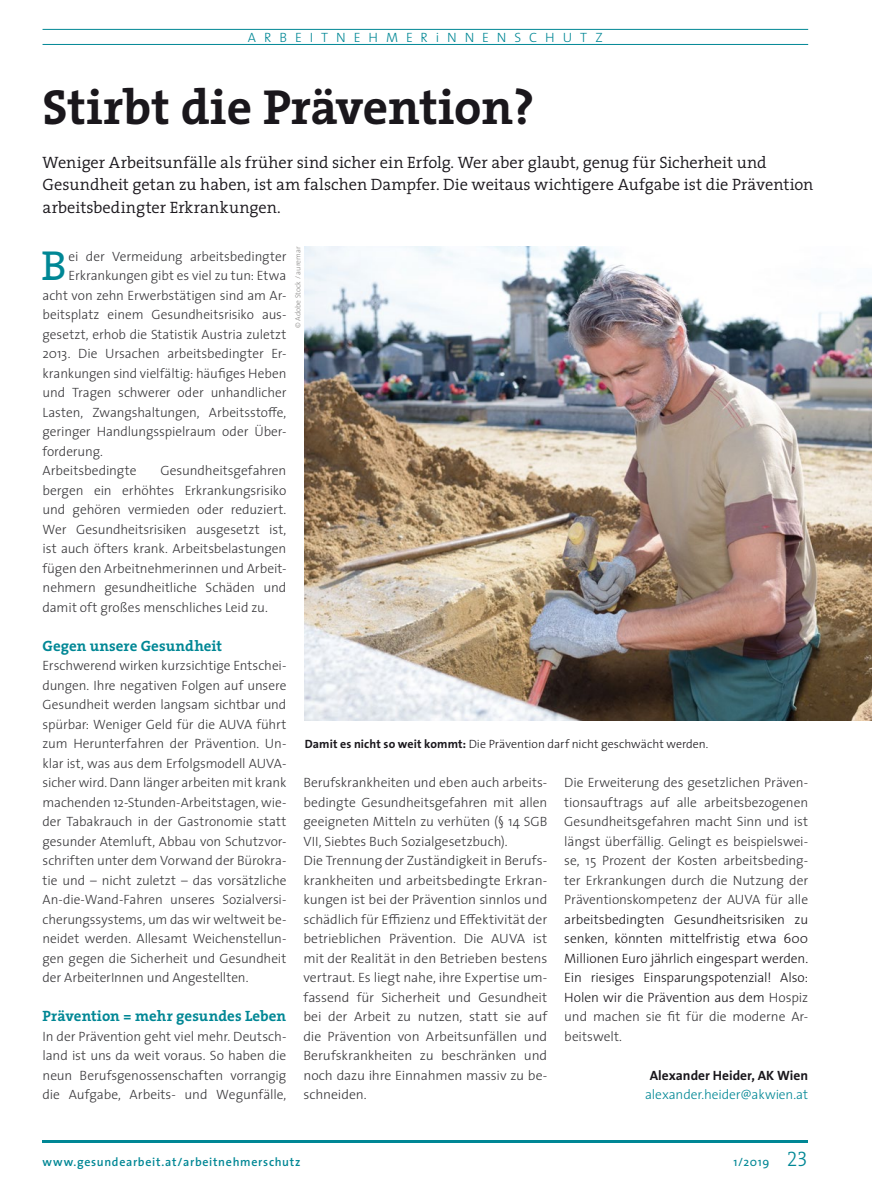
<style>
.page{position:relative;width:872px;height:1191px;background:#fff}
.page>*{position:absolute;margin:0;border:0;box-sizing:border-box;transform-origin:0 0}
.t1{font:700 49.5px "The Serif";color:#1a171c}
.t2{font:42.45px "The Serif";color:#008795}
.t3{font:300 16.5px/22.5px "The Serif";color:#1a171c}
.t4{font:700 15px "The Serif";color:#008795}
.t5{font:300 13.5px/19.5px "The Sans";letter-spacing:-.005em;color:#38373a;text-align:justify}
.t6{font:300 13.5px/19.5px "The Sans";letter-spacing:-.005em;color:#1a171c;text-align:justify}
.t7{font:300 13.5px "The Sans";letter-spacing:-.005em;color:#008795}
.t8{font:300 13.5px "The Sans";letter-spacing:.59em;color:#008795}
.t9{font:700 13.5px "The Sans";color:#1a171c}
.t10{font:300 12px "The Sans";color:#1a171c}
.t11{font:600 12px "The Sans";letter-spacing:.06em;color:#008795}
.t12{font:12px "The Sans";color:#008795}
.t13{font:300 7.5px "The Sans";color:#888785}
.s1{font-weight:700}
.s2{color:#38373a}
.s3{font-family:"The Serif Light Caps";font-size:21px}
</style>
<div class="page">
<hr style="left:43px;top:1140px;width:765px;height:2px;background:#008795">
<hr style="left:43px;top:29px;width:765px;height:1px;background:#008795">
<hr style="left:43px;top:44px;width:765px;height:1px;background:#008795">
<img style="left:305px;top:247px;width:567px;height:474px">
<p class="t8" style="left:248px;top:26px;width:356px">ARBEITNEHMERiNNENSCHUTZ</p>
<h1 class="t1" style="left:43px;top:66px;width:493px">Stirbt die Prävention?</h1>
<p class="t3" style="left:43px;top:150px;width:772px">Weniger Arbeitsunfälle als früher sind sicher ein Erfolg. Wer aber glaubt, genug für Sicherheit und<br>Gesundheit getan zu haben, ist am falschen Dampfer. Die weitaus wichtigere Aufgabe ist die Prävention arbeitsbedingter Erkrankungen.</p>
<h2 class="t2" style="left:41px;top:230px;width:27px">B</h2>
<p class="t5" style="left:69px;top:246px;width:219px">ei der Vermeidung arbeitsbedingter</p>
<p class="t5" style="left:69px;top:265px;width:219px">Erkrankungen gibt es viel zu tun: Etwa</p>
<p class="t5" style="left:43px;top:285px;width:245px">acht von zehn Erwerbstätigen sind am Ar-</p>
<p class="t5" style="left:43px;top:304px;width:245px">beitsplatz einem Gesundheitsrisiko aus-</p>
<p class="t5" style="left:43px;top:324px;width:245px">gesetzt, erhob die Statistik Austria zuletzt</p>
<p class="t5" style="left:43px;top:343px;width:245px">2013. Die Ursachen arbeitsbedingter Er-</p>
<p class="t5" style="left:43px;top:363px;width:245px">krankungen sind vielfältig: häufiges Heben</p>
<p class="t5" style="left:43px;top:382px;width:245px">und Tragen schwerer oder unhandlicher</p>
<p class="t5" style="left:43px;top:402px;width:245px">Lasten, Zwangshaltungen, Arbeitsstoffe,</p>
<p class="t5" style="left:43px;top:421px;width:245px">geringer Handlungsspielraum oder Über-</p>
<p class="t5" style="left:43px;top:441px;width:62px">forderung.</p>
<p class="t5" style="left:43px;top:460px;width:96px">Arbeitsbedingte</p>
<p class="t5" style="left:43px;top:460px;width:245px;text-indent:118px">Gesundheitsgefahren bergen ein erhöhtes Erkrankungsrisiko und gehören vermieden oder reduziert.<br>Wer Gesundheitsrisiken ausgesetzt ist, ist auch öfters krank. Arbeitsbelastungen fügen den Arbeitnehmerinnen und Arbeit&shy;nehmern gesundheitliche Schäden und damit oft großes menschliches Leid zu.</p>
<p class="t4" style="left:43px;top:633px;width:181px">Gegen unsere Gesundheit</p>
<p class="t5" style="left:43px;top:655px;width:245px">Erschwerend wirken kurzsichtige Entschei&shy;dungen. Ihre negativen Folgen auf unsere Gesundheit werden langsam sichtbar und spürbar: Weniger Geld für die AUVA führt zum Herunterfahren der Prävention. Un&shy;klar ist, was aus dem Erfolgsmodell AUVA&shy;sicher wird. Dann länger arbeiten mit krank machenden 12-Stunden-Arbeitstagen, wie&shy;der Tabakrauch in der Gastronomie statt gesunder Atemluft, Abbau von Schutzvor&shy;schriften unter dem Vorwand der Bürokra&shy;tie und – nicht zuletzt – das vorsätzliche An-die-Wand-Fahren unseres Sozialversi&shy;cherungssystems, um das wir weltweit be&shy;neidet werden. Allesamt Weichenstellun&shy;gen gegen die Sicherheit und Gesundheit der ArbeiterInnen und Angestellten.</p>
<p class="t4" style="left:43px;top:1003px;width:245px">Prävention = mehr gesundes Leben</p>
<p class="t5" style="left:43px;top:1026px;width:245px">In der Prävention geht viel mehr. Deutsch&shy;land ist uns da weit voraus. So haben die neun Berufsgenossenschaften vorrangig die Aufgabe, Arbeits- und Wegunfälle,</p>
<p class="t13" style="left:292px;top:328px;width:83px;rotate:-90deg">© Adobe Stock / auremar</p>
<p class="t10" style="left:305px;top:734px;width:405px"><span class="s1">Damit es nicht so weit kommt:</span> Die Prävention darf nicht geschwächt werden.</p>
<p class="t5" style="left:303px;top:772px;width:245px;text-align:left">Berufskrankheiten und eben auch arbeits&shy;bedingte Gesundheitsgefahren mit allen geeigneten Mitteln zu verhüten (§ 14 SGB VII, Siebtes Buch Sozialgesetzbuch).<br>Die Trennung der Zuständigkeit in Berufs&shy;krankheiten und arbeitsbedingte Erkran&shy;kungen ist bei der Prävention sinnlos und schädlich für Effizienz und Effektivität der betrieblichen Prävention. Die AUVA ist mit der Realität in den Betrieben bestens vertraut. Es liegt nahe, ihre Expertise um&shy;fassend für Sicherheit und Gesundheit bei der Arbeit zu nutzen, statt sie auf die Prävention von Arbeitsunfällen und Berufskrankheiten zu beschränken und noch dazu ihre Einnahmen massiv zu be&shy;schneiden.</p>
<p class="t5" style="left:564px;top:772px;width:245px">Die Erweiterung des gesetzlichen Präven&shy;tionsauftrags auf alle arbeitsbezogenen Gesundheitsgefahren macht Sinn und ist längst überfällig. Gelingt es beispielswei&shy;se, 15 Prozent der Kosten arbeitsbeding&shy;ter Erkrankungen durch die Nutzung der Präventionskompetenz der AUVA für alle</p>
<p class="t6" style="left:564px;top:909px;width:245px">arbeitsbedingten Gesundheitsrisiken zu senken, könnten mittelfristig etwa 600<br>Millionen Euro jährlich eingespart werden.<br>Ein riesiges Einsparungspotenzial! Also:<br>Holen wir die Prävention aus dem <span class="s2">Hospiz und machen sie fit für die moderne Ar&shy;beitswelt.</span></p>
<p class="t9" style="left:650px;top:1064px;width:160px">Alexander Heider, AK Wien</p>
<p class="t7" style="left:645px;top:1083px;width:165px">alexander.heider@akwien.at</p>
<p class="t11" style="left:43px;top:1151px;width:259px">www.gesundearbeit.at/arbeitnehmerschutz</p>
<p class="t12" style="left:733px;top:1151px;width:76px">1/2019 <span class="s3">23</span></p>
</div>
